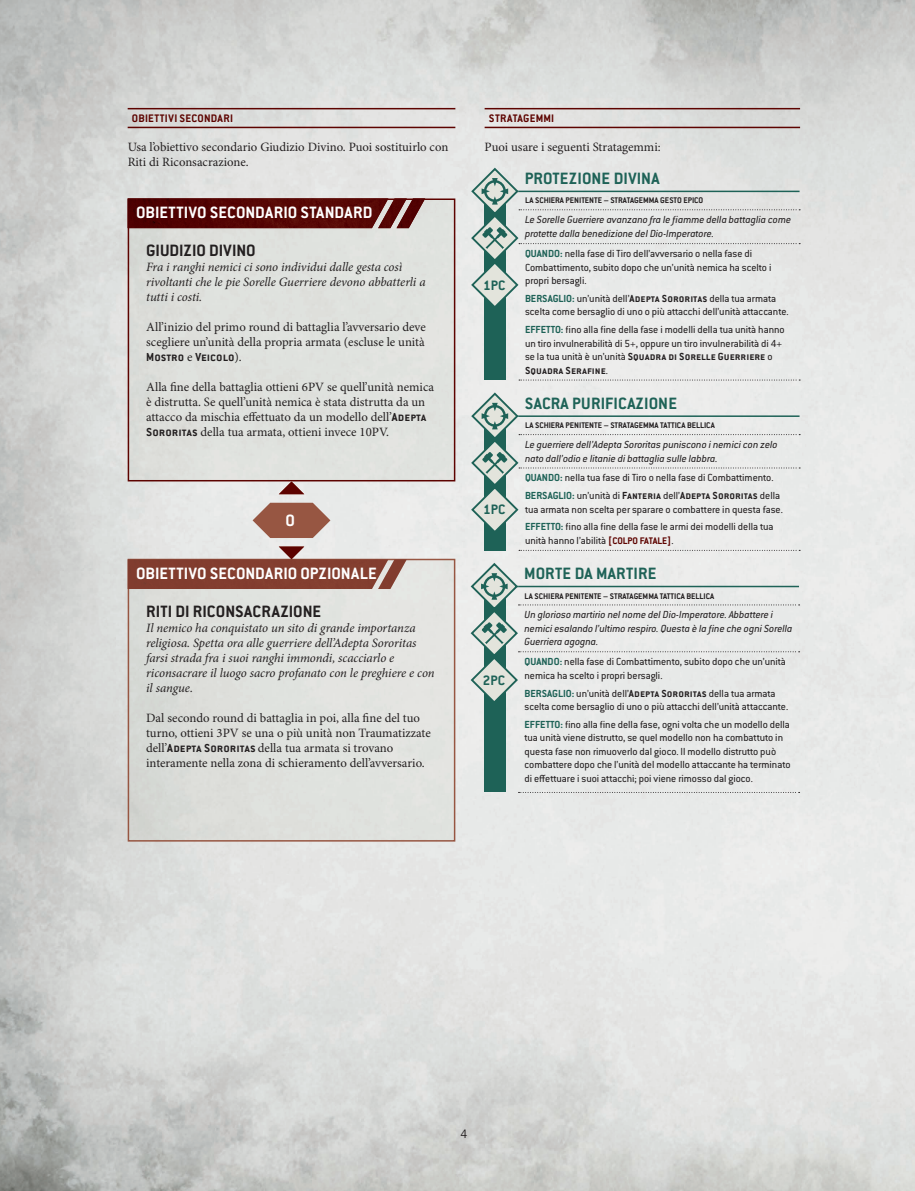
<style>
.page{position:relative;width:915px;height:1191px;background:#fff}
.page>*{position:absolute;margin:0;border:0;box-sizing:border-box;transform-origin:0 0}
.t1{font:700 18px "Conduit ITC Std";letter-spacing:.005em;color:#fff}
.t2{font:700 18px "Conduit ITC Std";letter-spacing:.01em;color:#1e6257}
.t3{font:700 18px "Conduit ITC Std";letter-spacing:-.005em;color:#231f20}
.t4{font:700 15px "Conduit ITC Std";letter-spacing:.005em;color:#1e6257}
.t5{font:300 13.5px "Conduit ITC Std";color:#231f20}
.t6{font:12.75px/15px "Minion Pro";color:#231f20}
.t7{font:italic 12.75px/15px "Minion Pro";letter-spacing:-.01em;color:#231f20}
.t8{font:700 12.75px "Conduit ITC Std";color:#231f20}
.t9{font:700 12px "Conduit ITC Std";letter-spacing:.02em;color:#5d0300}
.t10{font:11.25px/13.5px "Conduit ITC Std";color:#231f20}
.t11{font:italic 11.25px/13.5px "Conduit ITC Std";color:#231f20}
.t12{font:700 9px "Conduit ITC Std";color:#231f20}
.s1{font-family:"Minion Pro";font-weight:400}
.s2{font-family:"Conduit ITC Std";font-weight:700}
.s3{font-weight:700;color:#1e6257}
.s4{font-weight:700}
.s5{font-weight:700;font-size:10.5px;color:#5d0300}
</style>
<div class="page">
<img style="left:0;top:0;width:914px;height:1191px">
<hr style="left:128px;top:127px;width:327px;height:1px;background:#5d0300">
<hr style="left:128px;top:108px;width:327px;height:1px;background:#5d0300">
<hr style="left:484px;top:127px;width:315px;height:1px;background:#5d0300">
<hr style="left:484px;top:108px;width:315px;height:1px;background:#5d0300">
<div style="left:484px;top:191px;width:21px;height:189px;background:#1e6257"></div>
<svg style="left:519px;top:380px;width:280px;height:1px"></svg>
<div style="left:484px;top:416px;width:21px;height:134px;background:#1e6257"></div>
<svg style="left:519px;top:550px;width:280px;height:1px"></svg>
<div style="left:484px;top:586px;width:21px;height:206px;background:#1e6257"></div>
<svg style="left:518px;top:792px;width:281px;height:1px"></svg>
<svg style="left:469px;top:166px;width:330px;height:144px"></svg>
<svg style="left:469px;top:391px;width:330px;height:144px"></svg>
<svg style="left:469px;top:561px;width:330px;height:144px"></svg>
<div style="left:128px;top:199px;width:326px;height:282px;background:#dfe2de"></div>
<div style="left:128px;top:198px;width:327px;height:283px;border:2px solid #5d0300"></div>
<div style="left:128px;top:559px;width:326px;height:282px;background:#dfe2de"></div>
<div style="left:128px;top:559px;width:327px;height:282px;border:2px solid #975642"></div>
<img style="left:128px;top:198px;width:297px;height:30px">
<svg style="left:128px;top:481px;width:278px;height:108px"></svg>
<p class="t9" style="left:132px;top:111px;width:103px">OBIETTIVI SECONDARI</p>
<p class="t6" style="left:128px;top:140px;width:322px">Usa l’obiettivo secondario Giudizio Divino. Puoi sostituirlo con<br>Riti di Riconsacrazione.</p>
<h1 class="t1" style="left:136px;top:202px;width:238px">OBIETTIVO SECONDARIO STANDARD</h1>
<h1 class="t3" style="left:146px;top:240px;width:111px">GIUDIZIO DIVINO</h1>
<p class="t7" style="left:146px;top:260px;width:281px">Fra i ranghi nemici ci sono individui dalle gesta così rivoltanti che le pie Sorelle Guerriere devono abbatterli a tutti i costi.</p>
<p class="t6" style="left:146px;top:320px;width:281px">All’inizio del primo round di battaglia l’avversario deve scegliere un’unità della propria armata (escluse le unità</p>
<p class="t8" style="left:146px;top:350px;width:97px">Mostro <span class="s1">e</span> Veicolo<span class="s1">).</span></p>
<p class="t6" style="left:146px;top:380px;width:289px">Alla fine della battaglia ottieni 6PV se quell’unità nemica è distrutta. Se quell’unità nemica è stata distrutta da un attacco da mischia effettuato da un modello dell’<span class="s2">Adepta Sororitas</span> della tua armata, ottieni invece 10PV.</p>
<h1 class="t1" style="left:285px;top:509px;width:11px">O</h1>
<h1 class="t1" style="left:136px;top:562px;width:242px">OBIETTIVO SECONDARIO OPZIONALE</h1>
<h1 class="t3" style="left:146px;top:600px;width:176px">RITI DI RICONSACRAZIONE</h1>
<p class="t7" style="left:146px;top:620px;width:290px">Il nemico ha conquistato un sito di grande importanza religiosa. Spetta ora alle guerriere dell’Adepta Sororitas farsi strada fra i suoi ranghi immondi, scacciarlo e riconsacrare il luogo sacro profanato con le preghiere e con il sangue.</p>
<p class="t6" style="left:146px;top:710px;width:286px">Dal secondo round di battaglia in poi, alla fine del tuo turno, ottieni 3PV se una o più unità non Traumatizzate dell’<span class="s2">Adepta Sororitas</span> della tua armata si trovano interamente nella zona di schieramento dell’avversario.</p>
<p class="t9" style="left:488px;top:111px;width:67px">STRATAGEMMI</p>
<p class="t6" style="left:484px;top:140px;width:177px">Puoi usare i seguenti Stratagemmi:</p>
<h1 class="t2" style="left:524px;top:168px;width:136px">PROTEZIONE DIVINA</h1>
<p class="t12" style="left:525px;top:195px;width:180px">LA SCHIERA PENITENTE – STRATAGEMMA GESTO EPICO</p>
<p class="t11" style="left:525px;top:213px;width:267px">Le Sorelle Guerriere avanzano fra le fiamme della battaglia come protette dalla benedizione del Dio-Imperatore.</p>
<p class="t10" style="left:525px;top:246px;width:248px"><span class="s3">QUANDO:</span> nella fase di Tiro dell’avversario o nella fase di<br>Combattimento, subito dopo che un’unità nemica ha scelto i propri bersagli.</p>
<p class="t10" style="left:525px;top:291px;width:265px"><span class="s3">BERSAGLIO:</span> un’unità dell’<span class="s4">Adepta Sororitas</span> della tua armata scelta come bersaglio di uno o più attacchi dell’unità attaccante.</p>
<p class="t10" style="left:525px;top:322px;width:261px"><span class="s3">EFFETTO:</span> fino alla fine della fase i modelli della tua unità hanno un tiro invulnerabilità di 5+, oppure un tiro invulnerabilità di 4+ se la tua unità è un’unità <span class="s4">Squadra di Sorelle Guerriere</span> o <span class="s4">Squadra Serafine</span>.</p>
<h1 class="t2" style="left:524px;top:392px;width:154px">SACRA PURIFICAZIONE</h1>
<p class="t12" style="left:525px;top:420px;width:191px">LA SCHIERA PENITENTE – STRATAGEMMA TATTICA BELLICA</p>
<p class="t11" style="left:525px;top:437px;width:254px">Le guerriere dell’Adepta Sororitas puniscono i nemici con zelo nato dall’odio e litanie di battaglia sulle labbra.</p>
<p class="t10" style="left:525px;top:469px;width:256px;line-height:17.7px"><span class="s3">QUANDO:</span> nella tua fase di Tiro o nella fase di Combattimento.<br><span class="s3">BERSAGLIO:</span> un’unità di <span class="s4">Fanteria</span> dell’<span class="s4">Adepta Sororitas</span> della</p>
<p class="t10" style="left:525px;top:500px;width:259px;line-height:17.7px">tua armata non scelta per sparare o combattere in questa fase.<br><span class="s3">EFFETTO:</span> fino alla fine della fase le armi dei modelli della tua</p>
<p class="t10" style="left:525px;top:533px;width:150px">unità hanno l’abilità <span class="s5">[COLPO FATALE]</span>.</p>
<h1 class="t2" style="left:524px;top:563px;width:134px">MORTE DA MARTIRE</h1>
<p class="t12" style="left:524px;top:590px;width:191px">LA SCHIERA PENITENTE – STRATAGEMMA TATTICA BELLICA</p>
<p class="t11" style="left:524px;top:608px;width:269px">Un glorioso martirio nel nome del Dio-Imperatore. Abbattere i nemici esalando l’ultimo respiro. Questa è la fine che ogni Sorella<br>Guerriera agogna.</p>
<p class="t10" style="left:524px;top:654px;width:263px"><span class="s3">QUANDO:</span> nella fase di Combattimento, subito dopo che un’unità nemica ha scelto i propri bersagli.</p>
<p class="t10" style="left:524px;top:686px;width:265px"><span class="s3">BERSAGLIO:</span> un’unità dell’<span class="s4">Adepta Sororitas</span> della tua armata scelta come bersaglio di uno o più attacchi dell’unità attaccante.</p>
<p class="t10" style="left:524px;top:717px;width:267px"><span class="s3">EFFETTO:</span> fino alla fine della fase, ogni volta che un modello della tua unità viene distrutto, se quel modello non ha combattuto in questa fase non rimuoverlo dal gioco. Il modello distrutto può combattere dopo che l’unità del modello attaccante ha terminato di effettuare i suoi attacchi; poi viene rimosso dal gioco.</p>
<h2 class="t4" style="left:483px;top:276px;width:24px">1PC</h2>
<h2 class="t4" style="left:483px;top:501px;width:24px">1PC</h2>
<h2 class="t4" style="left:482px;top:671px;width:24px">2PC</h2>
<p class="t5" style="left:460px;top:1126px;width:8px">4</p>
</div>
